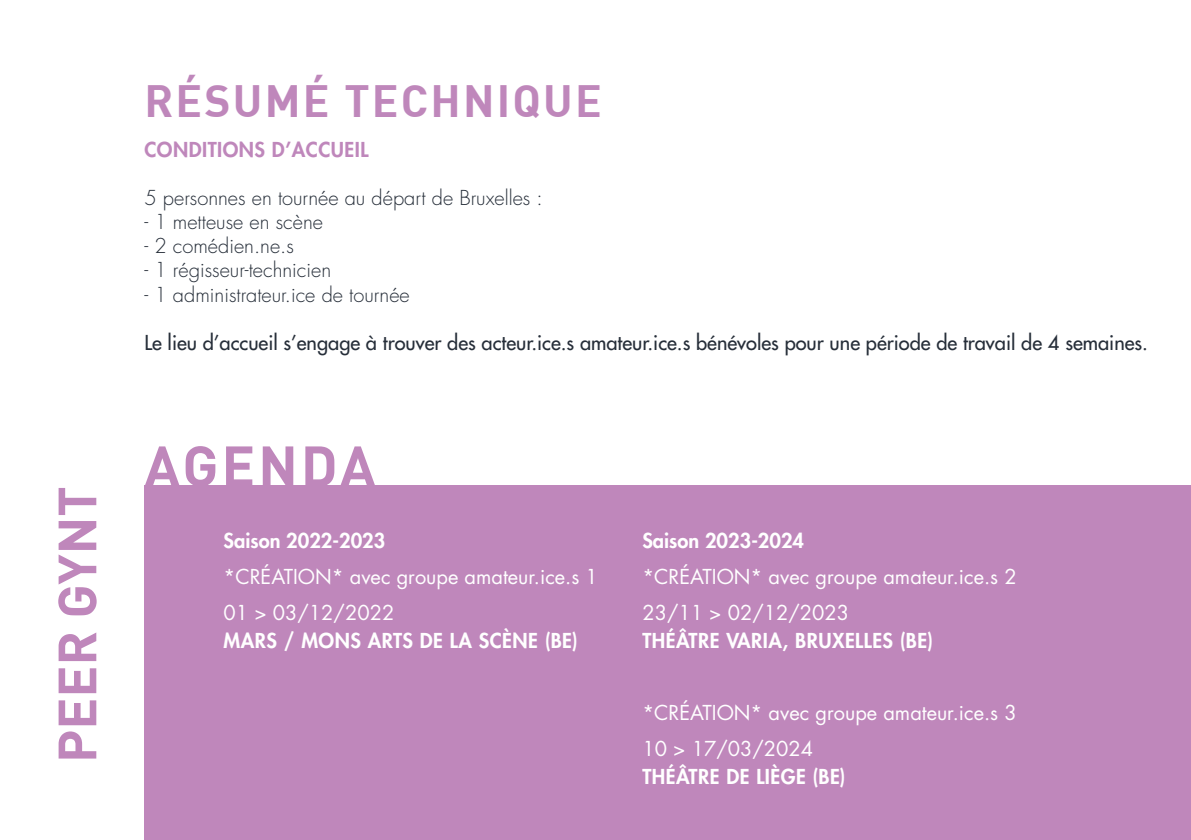
<style>
.page{position:relative;width:1191px;height:840px;background:#fff}
.page>*{position:absolute;margin:0;border:0;box-sizing:border-box;transform-origin:0 0}
.t1{font:700 56px "DIN";letter-spacing:.05em;color:#bf87bb}
.t2{font:700 53px "DIN";color:#bf87bb}
.t3{font:700 44.2px "DIN";letter-spacing:.05em;color:#bf87bb}
.t4{font:20px/36px "Futura Std";color:#fff}
.t5{font:300 20px "Futura Std";color:#262e39}
.t6{font:500 20px "Futura Std";color:#262e39}
.t7{font:800 20px "Futura Std";letter-spacing:.025em;color:#fff}
.t8{font:800 20px "Futura Std";color:#fff}
.t9{font:800 20px "Futura Std";letter-spacing:.025em;color:#bf87bb}
</style>
<div class="page">
<div style="left:144px;top:485px;width:1047px;height:354px;background:#bf87bb"></div>
<h2 class="t2" style="left:42px;top:762px;width:278px;rotate:-90deg">PEER GYNT</h2>
<h3 class="t3" style="left:144px;top:72px;width:459px">RÉSUMÉ TECHNIQUE</h3>
<p class="t9" style="left:144px;top:137px;width:226px">CONDITIONS D’ACCUEIL</p>
<p class="t5" style="left:144px;top:186px;width:400px">5 personnes en tournée au départ de Bruxelles :</p>
<p class="t5" style="left:144px;top:210px;width:180px">- 1 metteuse en scène</p>
<p class="t5" style="left:144px;top:234px;width:151px">- 2 comédien.ne.s</p>
<p class="t5" style="left:144px;top:258px;width:188px">- 1 régisseur-technicien</p>
<p class="t5" style="left:144px;top:282px;width:267px">- 1 administrateur.ice de tournée</p>
<p class="t6" style="left:144px;top:329px;width:1005px">Le lieu d’accueil s’engage à trouver des acteur.ice.s amateur.ice.s bénévoles pour une période de travail de 4 semaines.</p>
<h1 class="t1" style="left:144px;top:429px;width:233px">AGENDA</h1>
<p class="t8" style="left:224px;top:528px;width:163px">Saison 2022-2023</p>
<p class="t4" style="left:224px;top:558px;width:376px">*CRÉATION* avec groupe amateur.ice.s 1<br>01 &gt; 03/12/2022</p>
<p class="t7" style="left:224px;top:627px;width:356px">MARS / MONS ARTS DE LA SCÈNE (BE)</p>
<p class="t8" style="left:642px;top:528px;width:163px">Saison 2023-2024</p>
<p class="t4" style="left:642px;top:558px;width:376px">*CRÉATION* avec groupe amateur.ice.s 2<br>23/11 &gt; 02/12/2023</p>
<p class="t7" style="left:642px;top:627px;width:292px">THÉÂTRE VARIA, BRUXELLES (BE)</p>
<p class="t4" style="left:642px;top:694px;width:376px">*CRÉATION* avec groupe amateur.ice.s 3<br>10 &gt; 17/03/2024</p>
<p class="t7" style="left:642px;top:763px;width:205px">THÉÂTRE DE LIÈGE (BE)</p>
</div>
